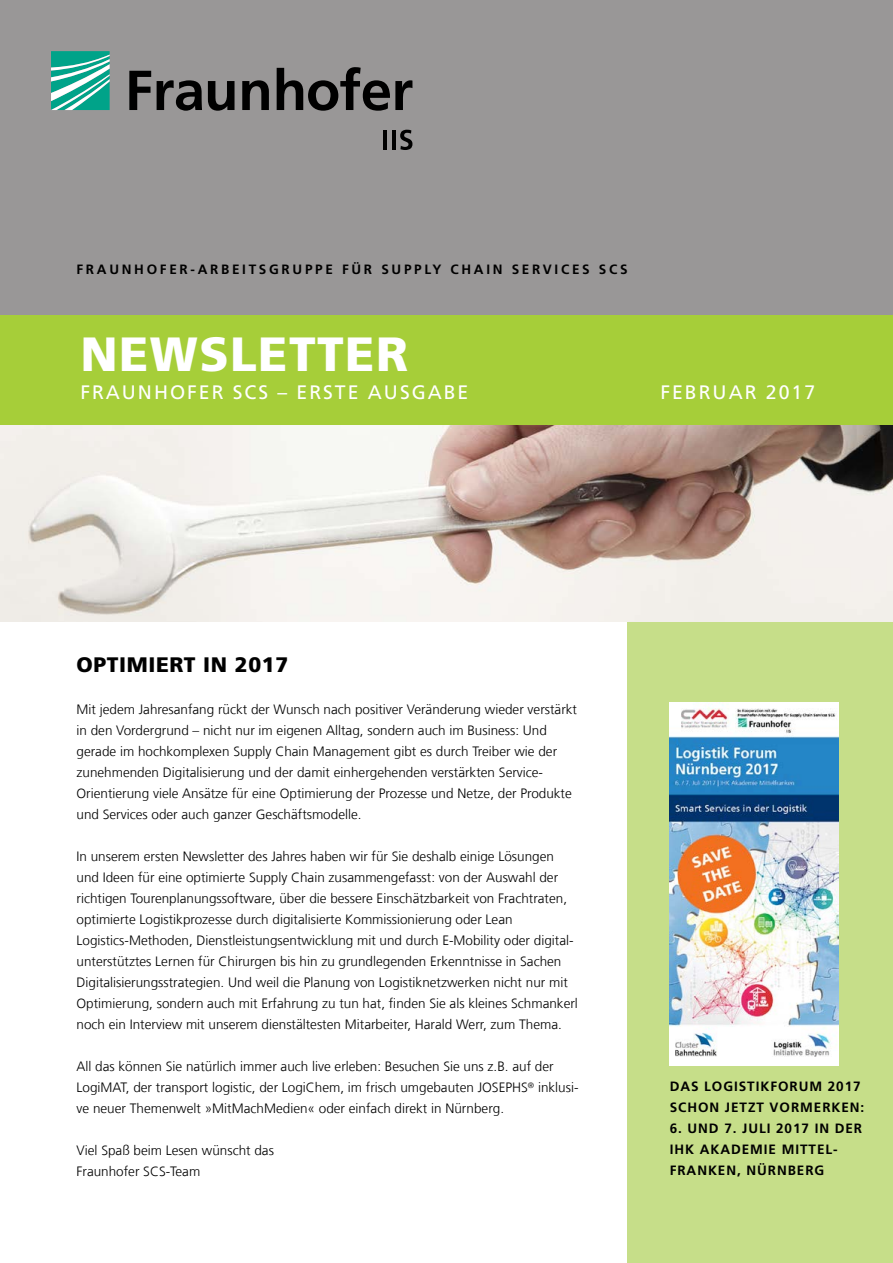
<style>
.page{position:relative;width:893px;height:1263px;background:#fff}
.page>*{position:absolute;margin:0;border:0;box-sizing:border-box;transform-origin:0 0}
.t1{font:900 48px "Frutiger LT Com";letter-spacing:.03em;color:#fff}
.t2{font:900 21px "Frutiger LT Com";letter-spacing:.03em;color:#000}
.t3{font:19.5px "Frutiger LT Com";letter-spacing:.1em;color:#fff}
.t4{font:300 13.5px/21px "Frutiger LT Com";color:#000}
.t5{font:700 13.5px/21px "Frutiger LT Com";letter-spacing:.07em;color:#000}
.t6{font:700 13.5px "Frutiger LT Com";letter-spacing:.2em;color:#000}
</style>
<div class="page">
<div style="left:627px;top:600px;width:266px;height:663px;background:#c6de89"></div>
<div style="left:0;top:0;width:893px;height:315px;background:#999797"></div>
<div style="left:0;top:315px;width:893px;height:117px;background:#a6ce39"></div>
<img style="left:0;top:425px;width:893px;height:196px">
<svg style="left:51px;top:51px;width:59px;height:59px;background:#4abba9"></svg>
<svg style="left:129px;top:67px;width:283px;height:44px"></svg>
<hr style="left:383px;top:130px;width:4px;height:20px;background:#000">
<hr style="left:392px;top:130px;width:4px;height:20px;background:#000">
<svg style="left:400px;top:130px;width:12px;height:20px"></svg>
<img style="left:670px;top:703px;width:169px;height:362px">
<p class="t6" style="left:77px;top:261px;width:552px">FRAUNHOFER-ARBEITSGRUPPE FÜR SUPPLY CHAIN SERVICES SCS</p>
<h1 class="t1" style="left:80px;top:325px;width:329px">NEWSLETTER</h1>
<h3 class="t3" style="left:80px;top:381px;width:390px">FRAUNHOFER SCS – ERSTE AUSGABE</h3>
<h3 class="t3" style="left:660px;top:381px;width:156px">FEBRUAR 2017</h3>
<h2 class="t2" style="left:77px;top:652px;width:213px">OPTIMIERT IN 2017</h2>
<p class="t4" style="left:77px;top:699px;width:502px">Mit jedem Jahresanfang rückt der Wunsch nach positiver Veränderung wieder verstärkt in den Vordergrund – nicht nur im eigenen Alltag, sondern auch im Business: Und gerade im hochkomplexen Supply Chain Management gibt es durch Treiber wie der zunehmenden Digitalisierung und der damit einhergehenden verstärkten Service-Orientierung viele Ansätze für eine Optimierung der Prozesse und Netze, der Produkte und Services oder auch ganzer Geschäftsmodelle.</p>
<p class="t4" style="left:77px;top:846px;width:503px">In unserem ersten Newsletter des Jahres haben wir für Sie deshalb einige Lösungen und Ideen für eine optimierte Supply Chain zusammengefasst: von der Auswahl der richtigen Tourenplanungssoftware, über die bessere Einschätzbarkeit von Frachtraten, optimierte Logistikprozesse durch digitalisierte Kommissionierung oder Lean Logistics-Methoden, Dienstleistungsentwicklung mit und durch E-Mobility oder digital&shy;unterstütztes Lernen für Chirurgen bis hin zu grundlegenden Erkenntnisse in Sachen Digitalisierungsstrategien. Und weil die Planung von Logistiknetzwerken nicht nur mit Optimierung, sondern auch mit Erfahrung zu tun hat, finden Sie als kleines Schmankerl noch ein Interview mit unserem dienstältesten Mitarbeiter, Harald Werr, zum Thema.</p>
<p class="t4" style="left:77px;top:1056px;width:503px">All das können Sie natürlich immer auch live erleben: Besuchen Sie uns z.B. auf der<br>LogiMAT, der transport logistic, der LogiChem, im frisch umgebauten JOSEPHS<sup>®</sup> inklusi&shy;ve neuer Themenwelt »MitMachMedien« oder einfach direkt in Nürnberg.</p>
<p class="t4" style="left:77px;top:1140px;width:199px">Viel Spaß beim Lesen wünscht das<br>Fraunhofer SCS-Team</p>
<p class="t5" style="left:670px;top:1076px;width:196px">DAS LOGISTIKFORUM 2017<br>SCHON JETZT VORMERKEN:</p>
<p class="t5" style="left:670px;top:1118px;width:194px">6. UND 7. JULI 2017 IN DER<br>IHK AKADEMIE MITTEL-<br>FRANKEN, NÜRNBERG</p>
</div>
